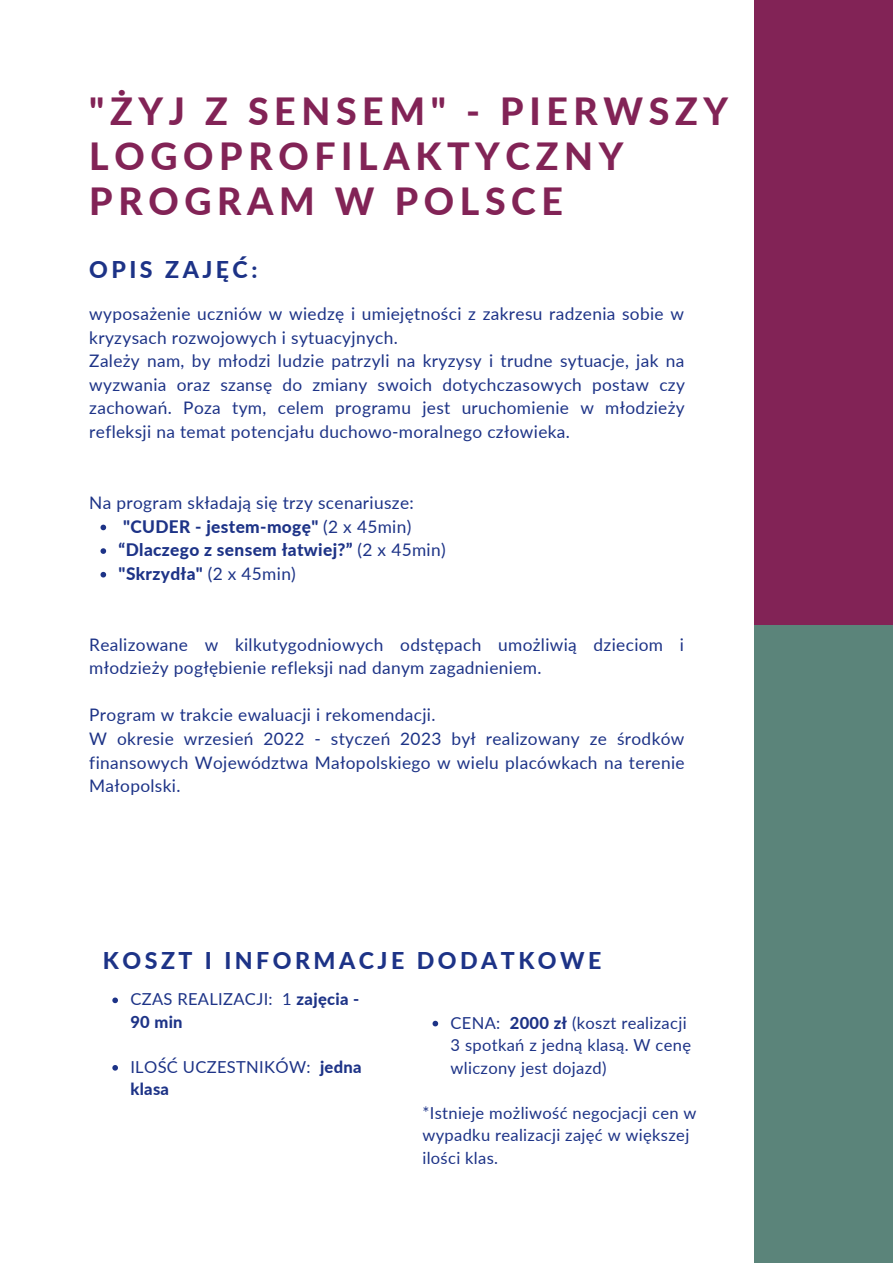
<style>
.page{position:relative;width:893px;height:1264px;background:#fff}
.page>*{position:absolute;margin:0;border:0;box-sizing:border-box;transform-origin:0 0}
.t1{font:800 37.5px/45px "Lato";letter-spacing:.15em;color:#822356}
.t2{font:800 23.1px "Lato";letter-spacing:.15em;color:#1d3387}
.t3{font:17.25px/23.5px "Lato";letter-spacing:.02em;color:#1d3387}
.t4{font:800 17.25px/23.5px "Lato";letter-spacing:.02em;color:#1d3387}
.t5{font:16.5px/22.5px "Lato";letter-spacing:.02em;color:#1d3387}
.s1{font-weight:400}
.s2{font-weight:800}
</style>
<div class="page">
<div style="left:754px;top:0;width:138px;height:628px;background:#822356"></div>
<svg style="left:100px;top:524px;width:6px;height:6px"></svg>
<svg style="left:100px;top:548px;width:6px;height:6px"></svg>
<svg style="left:100px;top:572px;width:6px;height:5px"></svg>
<div style="left:754px;top:625px;width:138px;height:637px;background:#5b847a"></div>
<svg style="left:112px;top:997px;width:6px;height:6px"></svg>
<svg style="left:112px;top:1065px;width:6px;height:5px"></svg>
<svg style="left:432px;top:1020px;width:6px;height:6px"></svg>
<h1 class="t1" style="left:89px;top:88px;width:640px">"ŻYJ Z SENSEM" - PIERWSZY<br>LOGOPROFILAKTYCZNY<br>PROGRAM W POLSCE</h1>
<h2 class="t2" style="left:89px;top:255px;width:170px">OPIS ZAJĘĆ:</h2>
<p class="t3" style="left:89px;top:301px;width:597px">wyposażenie uczniów w wiedzę i umiejętności z zakresu radzenia sobie w kryzysach rozwojowych i sytuacyjnych.<br>Zależy nam, by młodzi ludzie patrzyli na kryzysy i trudne sytuacje, jak na wyzwania oraz szansę do zmiany swoich dotychczasowych postaw czy zachowań. Poza tym, celem programu jest uruchomienie w młodzieży refleksji na temat potencjału duchowo-moralnego człowieka.</p>
<p class="t3" style="left:89px;top:490px;width:326px">Na program składają się trzy scenariusze:</p>
<p class="t4" style="left:119px;top:514px;width:328px">"CUDER - jestem-mogę" <span class="s1">(2 x 45min) </span>“Dlaczego z sensem łatwiej?” <span class="s1">(2 x 45min) </span>"Skrzydła" <span class="s1">(2 x 45min)</span></p>
<p class="t3" style="left:89px;top:632px;width:596px">Realizowane w kilkutygodniowych odstępach umożliwią dzieciom i młodzieży pogłębienie refleksji nad danym zagadnieniem.</p>
<p class="t3" style="left:89px;top:703px;width:597px">Program w trakcie ewaluacji i rekomendacji.<br>W okresie wrzesień 2022 - styczeń 2023 był realizowany ze środków finansowych Województwa Małopolskiego w wielu placówkach na terenie Małopolski.</p>
<h2 class="t2" style="left:103px;top:946px;width:500px">KOSZT I INFORMACJE DODATKOWE</h2>
<p class="t5" style="left:130px;top:987px;width:230px">CZAS REALIZACJI: 1 <span class="s2">zajęcia -<br>90 min</span></p>
<p class="t5" style="left:130px;top:1055px;width:233px">ILOŚĆ UCZESTNIKÓW: <span class="s2">jedna klasa</span></p>
<p class="t5" style="left:450px;top:1011px;width:242px">CENA: <span class="s2">2000 zł</span> (koszt realizacji<br>3 spotkań z jedną klasą. W cenę wliczony jest dojazd)</p>
<p class="t5" style="left:422px;top:1100px;width:275px">*Istnieje możliwość negocjacji cen w wypadku realizacji zajęć w większej ilości klas.</p>
</div>
